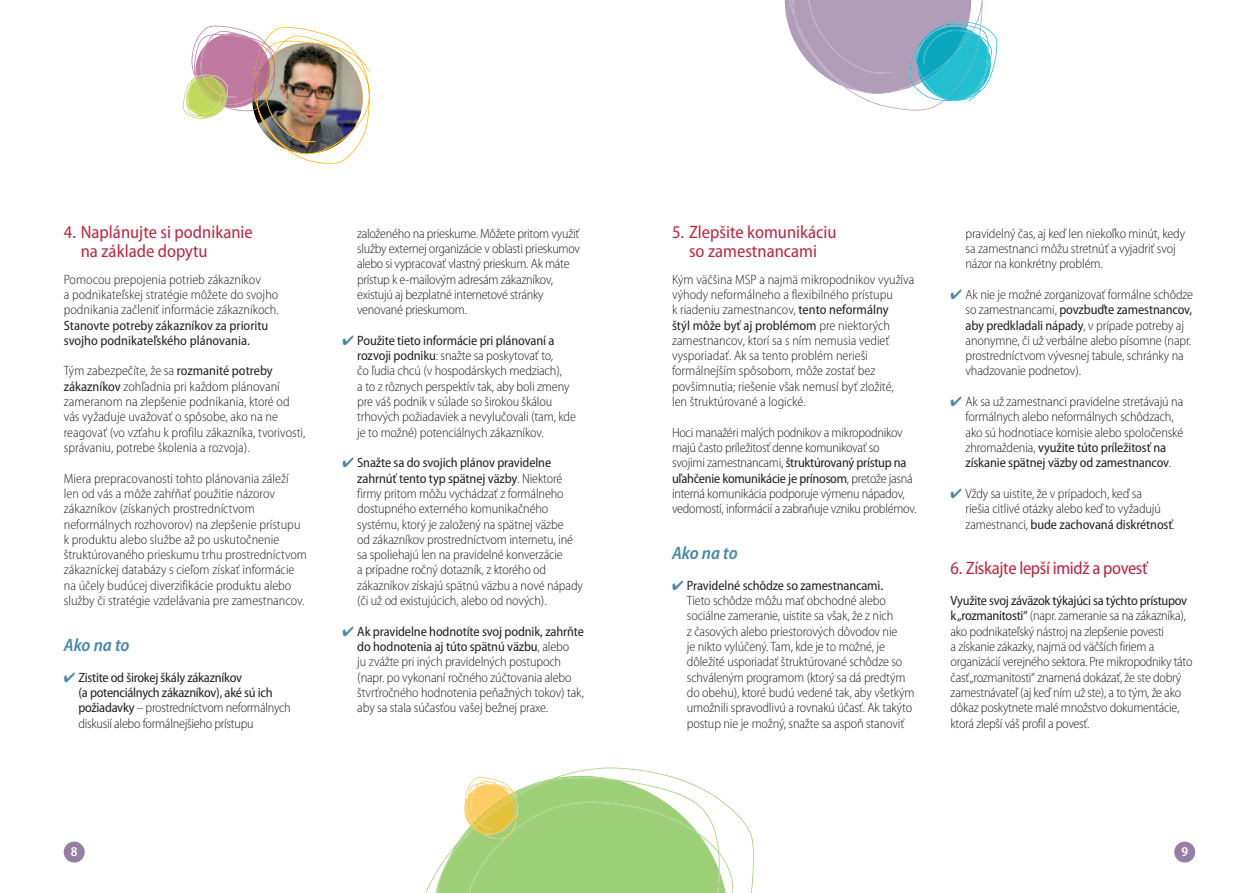
<style>
.page{position:relative;width:1259px;height:893px;background:#fff}
.page>*{position:absolute;margin:0;border:0;box-sizing:border-box;transform-origin:0 0}
.t1{font:semi-condensed 18px/19.5px "Myriad Pro";color:#b62841;text-align:center}
.t2{font:semi-condensed 18px "Myriad Pro";letter-spacing:-.02em;color:#b62841}
.t3{font:italic 600 semi-condensed 18px "Myriad Pro";color:#4986a8}
.t4{font:300 semi-condensed 13.5px/15.3px "Myriad Pro";letter-spacing:-.01em;color:#231f20}
.t5{font:semi-condensed 13.5px/15.3px "Myriad Pro";letter-spacing:-.005em;color:#231f20}
.t6{font:600 semi-condensed 13.5px "Myriad Pro";color:#fff}
.s1{font-weight:400}
.s2{color:#4986a8}
.s3{font-weight:300}
</style>
<div class="page">
<div style="left:64px;top:842px;width:21px;height:20px;background:#967fa2;border-radius:50%"></div>
<div style="left:1174px;top:842px;width:21px;height:20px;background:#967fa2;border-radius:50%"></div>
<svg style="left:425px;top:768px;width:329px;height:125px"></svg>
<svg style="left:784px;top:0;width:213px;height:111px"></svg>
<img style="left:183px;top:26px;width:187px;height:138px">
<h1 class="t1" style="left:81px;top:224px;width:174px;text-align:left;text-indent:-17px">4. Naplánujte si podnikanie na základe dopytu</h1>
<p class="t4" style="left:64px;top:273px;width:216px">Pomocou prepojenia potrieb zákazníkov<br>a podnikateľskej stratégie môžete do svojho podnikania začleniť informácie zákazníkoch.</p>
<p class="t5" style="left:64px;top:319px;width:206px">Stanovte potreby zákazníkov za prioritu svojho podnikateľského plánovania.</p>
<p class="t4" style="left:64px;top:365px;width:243px">Tým zabezpečíte, že sa <span class="s1">rozmanité potreby zákazníkov</span> zohľadnia pri každom plánovaní zameranom na zlepšenie podnikania, ktoré od vás vyžaduje uvažovať o spôsobe, ako na ne reagovať (vo vzťahu k profilu zákazníka, tvorivosti, správaniu, potrebe školenia a rozvoja).</p>
<p class="t4" style="left:64px;top:472px;width:245px">Miera prepracovanosti tohto plánovania záleží len od vás a môže zahŕňať použitie názorov zákazníkov (získaných prostredníctvom neformálnych rozhovorov) na zlepšenie prístupu k produktu alebo službe až po uskutočnenie štruktúrovaného prieskumu trhu prostredníctvom zákazníckej databázy s cieľom získať informácie na účely budúcej diverzifikácie produktu alebo služby či stratégie vzdelávania pre zamestnancov.</p>
<h1 class="t3" style="left:64px;top:638px;width:67px">Ako na to</h1>
<p class="t5" style="left:78px;top:671px;width:214px;text-indent:-15px"><span class="s2">✔</span> Zistite od širokej škály zákazníkov<br>(a potenciálnych zákazníkov), aké sú ich požiadavky <span class="s3">– prostredníctvom neformálnych diskusií alebo formálnejšieho prístupu</span></p>
<p class="t4" style="left:357px;top:227px;width:225px">založeného na prieskume. Môžete pritom využiť služby externej organizácie v oblasti prieskumov alebo si vypracovať vlastný prieskum. Ak máte prístup k e-mailovým adresám zákazníkov, existujú aj bezplatné internetové stránky venované prieskumom.</p>
<p class="t4" style="left:357px;top:334px;width:220px;text-indent:-15px"><span class="s2">✔</span> <span class="s1">Použite tieto informácie pri plánovaní a rozvoji podniku</span>: snažte sa poskytovať to,<br>čo ľudia chcú (v hospodárskych medziach),<br>a to z rôznych perspektív tak, aby boli zmeny pre váš podnik v súlade so širokou škálou trhových požiadaviek a nevylučovali (tam, kde je to možné) potenciálnych zákazníkov.</p>
<p class="t4" style="left:357px;top:457px;width:227px;text-indent:-15px"><span class="s2">✔</span> <span class="s1">Snažte sa do svojich plánov pravidelne zahrnúť tento typ spätnej väzby</span>. Niektoré firmy pritom môžu vychádzať z formálneho dostupného externého komunikačného systému, ktorý je založený na spätnej väzbe<br>od zákazníkov prostredníctvom internetu, iné sa spoliehajú len na pravidelné konverzácie<br>a prípadne ročný dotazník, z ktorého od zákazníkov získajú spätnú väzbu a nové nápady (či už od existujúcich, alebo od nových).</p>
<p class="t4" style="left:357px;top:625px;width:228px;text-indent:-15px"><span class="s2">✔</span> <span class="s1">Ak pravidelne hodnotíte svoj podnik, zahrňte do hodnotenia aj túto spätnú väzbu</span>, alebo<br>ju zvážte pri iných pravidelných postupoch (napr. po vykonaní ročného zúčtovania alebo štvrťročného hodnotenia peňažných tokov) tak, aby sa stala súčasťou vašej bežnej praxe.</p>
<h1 class="t1" style="left:672px;top:224px;width:166px">5. Zlepšite komunikáciu so zamestnancami</h1>
<p class="t4" style="left:672px;top:273px;width:244px">Kým väčšina MSP a najmä mikropodnikov využíva výhody neformálneho a flexibilného prístupu<br>k riadeniu zamestnancov, <span class="s1">tento neformálny<br>štýl môže byť aj problémom</span> pre niektorých zamestnancov, ktorí sa s ním nemusia vedieť vysporiadať. Ak sa tento problém nerieši formálnejším spôsobom, môže zostať bez povšimnutia; riešenie však nemusí byť zložité,<br>len štruktúrované a logické.</p>
<p class="t4" style="left:672px;top:426px;width:246px">Hoci manažéri malých podnikov a mikropodnikov majú často príležitosť denne komunikovať so<br>svojimi zamestnancami, <span class="s1">štruktúrovaný prístup na uľahčenie komunikácie je prínosom</span>, pretože jasná interná komunikácia podporuje výmenu nápadov, vedomostí, informácií a zabraňuje vzniku problémov.</p>
<h1 class="t3" style="left:672px;top:546px;width:67px">Ako na to</h1>
<p class="t4" style="left:687px;top:579px;width:229px;text-indent:-15px"><span class="s2">✔</span> <span class="s1">Pravidelné schôdze so zamestnancami.<br></span>Tieto schôdze môžu mať obchodné alebo sociálne zameranie, uistite sa však, že z nich<br>z časových alebo priestorových dôvodov nie<br>je nikto vylúčený. Tam, kde je to možné, je dôležité usporiadať štruktúrované schôdze so schváleným programom (ktorý sa dá predtým do obehu), ktoré budú vedené tak, aby všetkým umožnili spravodlivú a rovnakú účasť. Ak takýto postup nie je možný, snažte sa aspoň stanoviť</p>
<p class="t4" style="left:965px;top:227px;width:221px">pravidelný čas, aj keď len niekoľko minút, kedy sa zamestnanci môžu stretnúť a vyjadriť svoj názor na konkrétny problém.</p>
<p class="t4" style="left:965px;top:288px;width:229px;text-indent:-15px"><span class="s2">✔</span> Ak nie je možné zorganizovať formálne schôdze so zamestnancami, <span class="s1">povzbuďte zamestnancov, aby predkladali nápady</span>, v prípade potreby aj anonymne, či už verbálne alebo písomne (napr. prostredníctvom vývesnej tabule, schránky na vhadzovanie podnetov).</p>
<p class="t4" style="left:965px;top:395px;width:219px;text-indent:-15px"><span class="s2">✔</span> Ak sa už zamestnanci pravidelne stretávajú na formálnych alebo neformálnych schôdzach, ako sú hodnotiace komisie alebo spoločenské zhromaždenia, <span class="s1">využite túto príležitosť na získanie spätnej väzby od zamestnancov</span>.</p>
<p class="t4" style="left:965px;top:487px;width:211px;text-indent:-15px"><span class="s2">✔</span> Vždy sa uistite, že v prípadoch, keď sa<br>riešia citlivé otázky alebo keď to vyžadujú zamestnanci, <span class="s1">bude zachovaná diskrétnosť</span>.</p>
<h1 class="t2" style="left:950px;top:562px;width:199px">6. Získajte lepší imidž a povesť</h1>
<p class="t4" style="left:950px;top:594px;width:243px"><span class="s1">Využite svoj záväzok týkajúci sa týchto prístupov k „rozmanitosti“</span> (napr. zameranie sa na zákazníka), ako podnikateľský nástroj na zlepšenie povesti<br>a získanie zákazky, najmä od väčších firiem a organizácií verejného sektora. Pre mikropodniky táto časť „rozmanitosti“ znamená dokázať, že ste dobrý zamestnávateľ (aj keď ním už ste), a to tým, že ako dôkaz poskytnete malé množstvo dokumentácie, ktorá zlepší váš profil a povesť.</p>
<p class="t6" style="left:71px;top:847px;width:8px">8</p>
<p class="t6" style="left:1181px;top:847px;width:8px">9</p>
</div>
